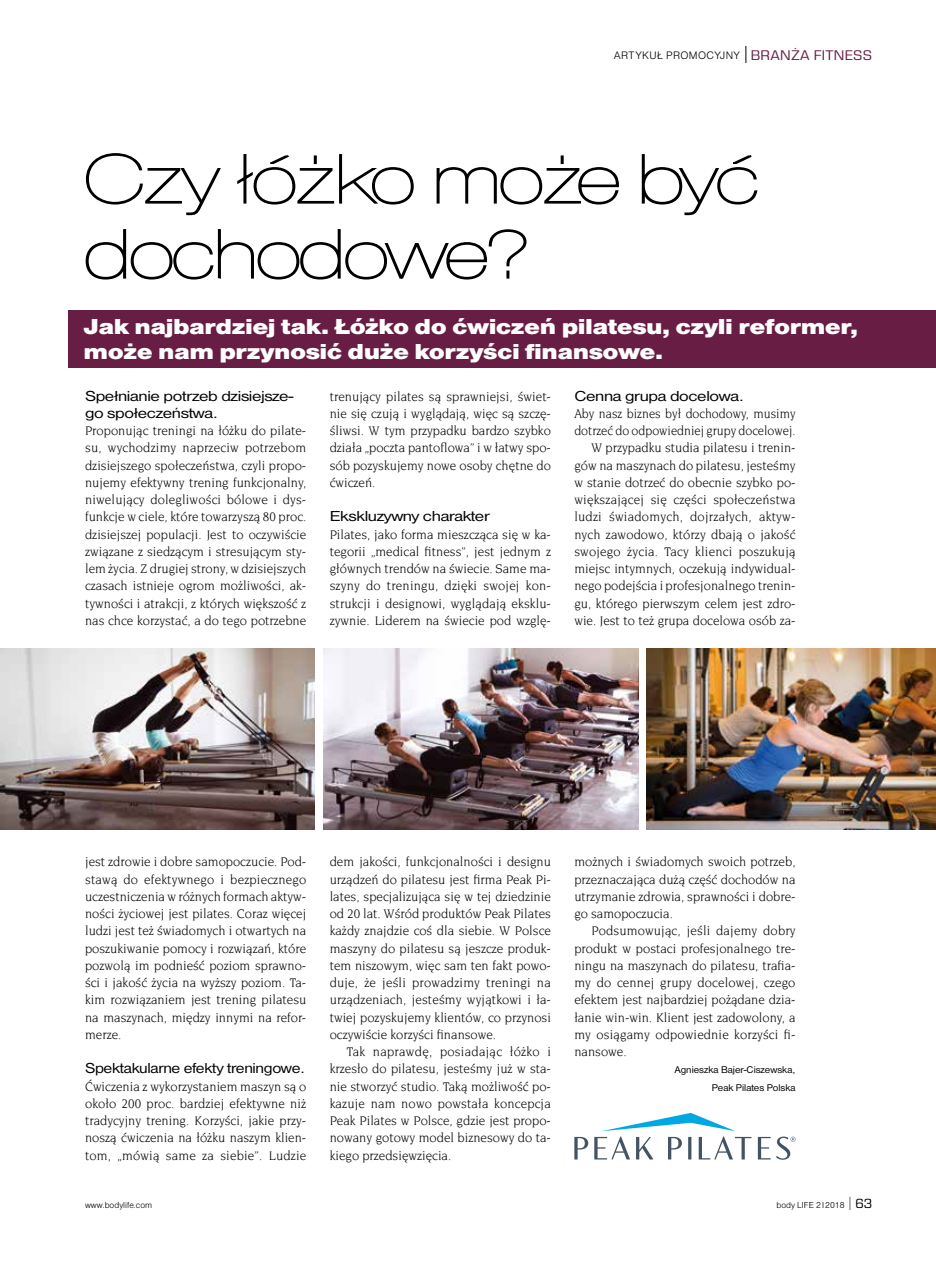
<style>
.page{position:relative;width:936px;height:1263px;background:#fff}
.page>*{position:absolute;margin:0;border:0;box-sizing:border-box;transform-origin:0 0}
.t1{font:22.5px/25.5px "Nimbus San DCE Blac";letter-spacing:-.02em;color:#fff;scale:1.2 1}
.t2{font:15px/17.2px "Nimbus San DCE";letter-spacing:-.02em;color:#000;scale:1.2 1}
.t3{font:15px "Nimbus San DCE";letter-spacing:-.02em;color:#000;scale:1.12 1}
.t4{font:13.5px/17.2px "Novarese Pro";color:#000;text-align:justify;scale:.96 1}
.t5{font:13.5px/17.2px "Novarese Pro";color:#000;text-align:right;scale:.92 1}
.t6{font:11.25px "Nimbus San DCE Ligh";letter-spacing:.03em;color:#000}
.t7{font:10.05px/17.2px "Nimbus San DCE";color:#000;text-align:right;scale:1.04 1}
.t8{font:9px "Nimbus San DCE Ligh";color:#000}
.s1{font-family:"Eurostile Next LT Pro";font-size:14.25px;color:#681e44}
.s2{font-size:19.8px}
.s3{font-family:"Eurostile Next LT Pro";font-size:13.5px}
</style>
<div class="page">
<div style="left:68px;top:310px;width:867px;height:57px;background:#681e44"></div>
<svg style="left:745px;top:46px;width:1px;height:17px"></svg>
<svg style="left:85px;top:153px;width:136px;height:63px"></svg>
<svg style="left:237px;top:154px;width:177px;height:51px"></svg>
<svg style="left:436px;top:155px;width:183px;height:50px"></svg>
<svg style="left:641px;top:154px;width:117px;height:62px"></svg>
<svg style="left:85px;top:229px;width:442px;height:51px"></svg>
<img style="left:0;top:648px;width:315px;height:182px">
<img style="left:323px;top:648px;width:315px;height:182px">
<img style="left:646px;top:648px;width:289px;height:182px">
<svg style="left:574px;top:1137px;width:14px;height:22px"></svg>
<svg style="left:594px;top:1113px;width:157px;height:46px"></svg>
<svg style="left:757px;top:1137px;width:13px;height:22px"></svg>
<svg style="left:776px;top:1136px;width:19px;height:24px"></svg>
<p class="t6" style="left:614px;top:49px;width:260px">ARTYKUŁ PROMOCYJNY <span class="s1">BRANŻA FITNESS</span></p>
<h1 class="t1" style="left:84px;top:313px;width:647px">Jak najbardziej tak. Łóżko do ćwiczeń pilatesu, czyli reformer, może nam przynosić duże korzyści finansowe.</h1>
<p class="t2" style="left:574px;top:387px;width:143px">Cenna grupa docelowa.</p>
<p class="t5" style="left:574px;top:405px;width:242px">Aby nasz biznes był dochodowy, musimy dotrzeć do odpowiedniej grupy docelowej.<br>W przypadku studia pilatesu i trenin&shy;gów na maszynach do pilatesu, jesteśmy w stanie dotrzeć do obecnie szybko po&shy;większającej się części społeczeństwa ludzi świadomych, dojrzałych, aktyw&shy;nych zawodowo, którzy dbają o jakość swojego życia. Tacy klienci poszukują miejsc intymnych, oczekują indywidual&shy;nego podejścia i profesjonalnego trenin&shy;gu, którego pierwszym celem jest zdro&shy;wie. Jest to też grupa docelowa osób za-</p>
<p class="t2" style="left:85px;top:387px;width:175px">Spełnianie potrzeb dzisiejsze&shy;go społeczeństwa.</p>
<p class="t4" style="left:85px;top:422px;width:232px">Proponując treningi na łóżku do pilate&shy;su, wychodzimy naprzeciw potrzebom dzisiejszego społeczeństwa, czyli propo&shy;nujemy efektywny trening funkcjonalny, niwelujący dolegliwości bólowe i dys&shy;funkcje w ciele, które towarzyszą 80 proc. dzisiejszej populacji. Jest to oczywiście związane z siedzącym i stresującym sty&shy;lem życia. Z drugiej strony, w dzisiejszych czasach istnieje ogrom możliwości, ak&shy;tywności i atrakcji, z których większość z nas chce korzystać, a do tego potrzebne</p>
<p class="t4" style="left:330px;top:387px;width:232px">trenujący pilates są sprawniejsi, świet&shy;nie się czują i wyglądają, więc są szczę&shy;śliwsi. W tym przypadku bardzo szybko działa „poczta pantoflowa” i w łatwy spo&shy;sób pozyskujemy nowe osoby chętne do ćwiczeń.</p>
<p class="t2" style="left:330px;top:508px;width:135px">Ekskluzywny charakter</p>
<p class="t4" style="left:330px;top:525px;width:232px">Pilates, jako forma mieszcząca się w ka&shy;tegorii „medical fitness”, jest jednym z głównych trendów na świecie. Same ma&shy;szyny do treningu, dzięki swojej kon&shy;strukcji i designowi, wyglądają eksklu&shy;zywnie. Liderem na świecie pod wzglę-</p>
<p class="t4" style="left:85px;top:853px;width:232px">jest zdrowie i dobre samopoczucie. Pod&shy;stawą do efektywnego i bezpiecznego uczestniczenia w różnych formach aktyw&shy;ności życiowej jest pilates. Coraz więcej ludzi jest też świadomych i otwartych na poszukiwanie pomocy i rozwiązań, które pozwolą im podnieść poziom sprawno&shy;ści i jakość życia na wyższy poziom. Ta&shy;kim rozwiązaniem jest trening pilatesu na maszynach, między innymi na refor&shy;merze.</p>
<p class="t3" style="left:85px;top:1060px;width:198px">Spektakularne efekty treningowe.</p>
<p class="t4" style="left:85px;top:1077px;width:232px">Ćwiczenia z wykorzystaniem maszyn są o około 200 proc. bardziej efektywne niż tradycyjny trening. Korzyści, jakie przy&shy;noszą ćwiczenia na łóżku naszym klien&shy;tom, „mówią same za siebie”. Ludzie</p>
<p class="t4" style="left:330px;top:853px;width:232px">dem jakości, funkcjonalności i designu urządzeń do pilatesu jest firma Peak Pi&shy;lates, specjalizująca się w tej dziedzinie od 20 lat. Wśród produktów Peak Pilates każdy znajdzie coś dla siebie. W Polsce maszyny do pilatesu są jeszcze produk&shy;tem niszowym, więc sam ten fakt powo&shy;duje, że jeśli prowadzimy treningi na urządzeniach, jesteśmy wyjątkowi i ła&shy;twiej pozyskujemy klientów, co przynosi oczywiście korzyści finansowe.</p>
<p class="t4" style="left:330px;top:1043px;width:232px;text-indent:17px">Tak naprawdę, posiadając łóżko i krzesło do pilatesu, jesteśmy już w sta&shy;nie stworzyć studio. Taką możliwość po&shy;kazuje nam nowo powstała koncepcja Peak Pilates w Polsce, gdzie jest propo&shy;nowany gotowy model biznesowy do ta&shy;kiego przedsięwzięcia.</p>
<p class="t4" style="left:574px;top:853px;width:232px">możnych i świadomych swoich potrzeb, przeznaczająca dużą część dochodów na utrzymanie zdrowia, sprawności i dobre&shy;go samopoczucia.</p>
<p class="t4" style="left:574px;top:922px;width:232px;text-indent:17px">Podsumowując, jeśli dajemy dobry produkt w postaci profesjonalnego tre&shy;ningu na maszynach do pilatesu, trafia&shy;my do cennej grupy docelowej, czego efektem jest najbardziej pożądane dzia&shy;łanie win-win. Klient jest zadowolony, a my osiągamy odpowiednie korzyści fi&shy;nansowe.</p>
<p class="t7" style="left:675px;top:1061px;width:117px">Agnieszka Bajer-Ciszewska,<br>Peak Pilates Polska</p>
<p class="t8" style="left:85px;top:1200px;width:69px">www.bodylife.com</p>
<p class="t8" style="left:776px;top:1200px;width:97px">body LIFE 2I2018 <span class="s2">l</span> <span class="s3">63</span></p>
</div>
